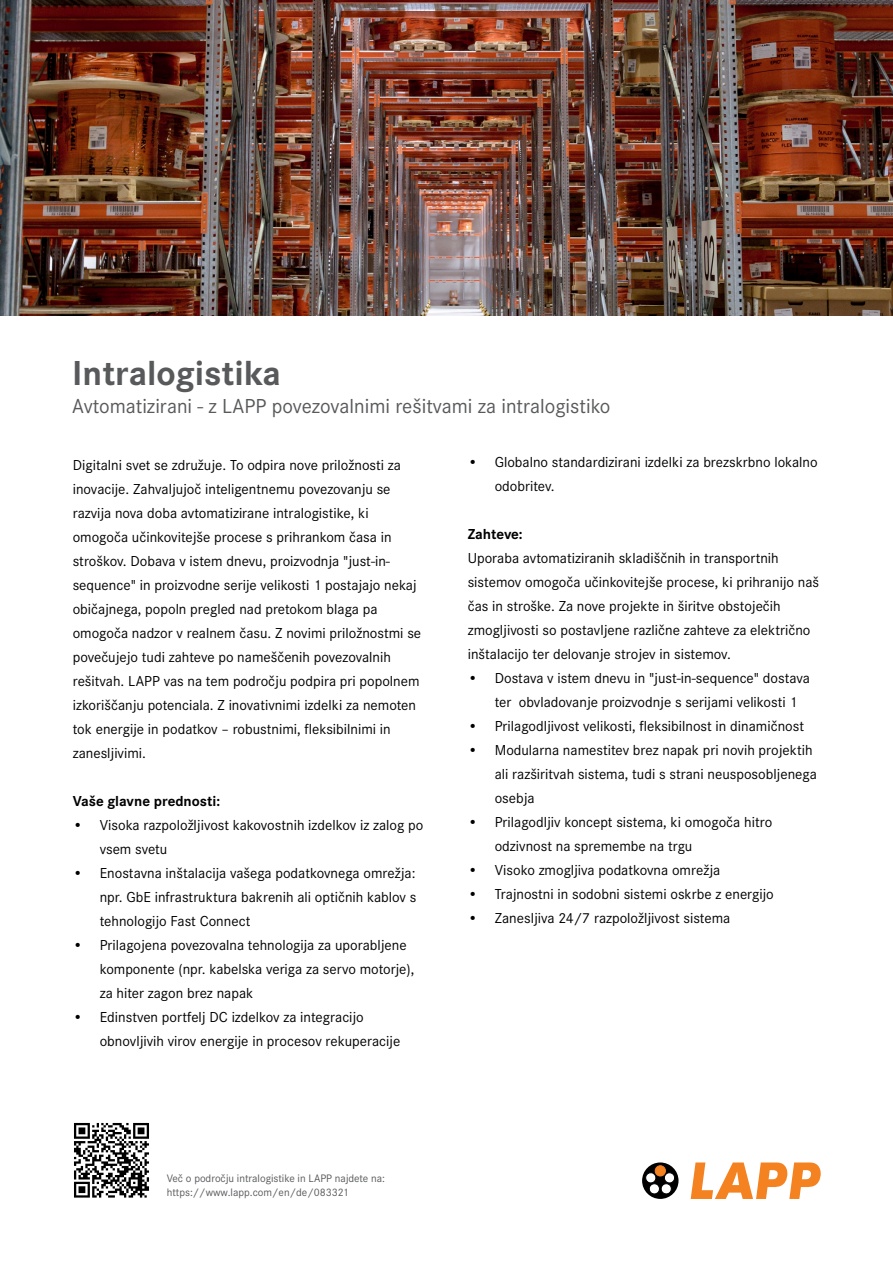
<style>
.page{position:relative;width:893px;height:1263px;background:#fff}
.page>*{position:absolute;margin:0;border:0;box-sizing:border-box;transform-origin:0 0}
.t1{font:700 36px "Corporate STOT";color:#58595b}
.t2{font:21px "Corporate STOT";color:#58595b}
.t3{font:15px/24px "Corporate STOT";color:#000}
.t4{font:700 15px "Corporate STOT";color:#000}
.t5{font:11.25px/13.5px "Corporate STOT";letter-spacing:-.005em;color:#58595b}
</style>
<div class="page">
<img style="left:0;top:0;width:893px;height:316px">
<svg style="left:691px;top:1162px;width:130px;height:37px"></svg>
<svg style="left:642px;top:1162px;width:36px;height:37px"></svg>
<svg style="left:645px;top:1172px;width:30px;height:23px"></svg>
<div style="left:655px;top:1166px;width:10px;height:10px;background:#f58220;border-radius:50%"></div>
<div style="left:655px;top:1166px;width:10px;height:10px;border:1px solid #f58220;border-radius:50%"></div>
<img style="left:74px;top:1122px;width:75px;height:76px">
<h1 class="t1" style="left:72px;top:352px;width:210px">Intralogistika</h1>
<h2 class="t2" style="left:72px;top:394px;width:540px">Avtomatizirani - z LAPP povezovalnimi rešitvami za intralogistiko</h2>
<p class="t3" style="left:73px;top:453px;width:350px">Digitalni svet se združuje. To odpira nove priložnosti za inovacije. Zahvaljujoč inteligentnemu povezovanju se razvija nova doba avtomatizirane intralogistike, ki omogoča učinkovitejše procese s prihrankom časa in stroškov. Dobava v istem dnevu, proizvodnja "just-in&shy;sequence" in proizvodne serije velikosti 1 postajajo nekaj običajnega, popoln pregled nad pretokom blaga pa omogoča nadzor v realnem času. Z novimi priložnostmi se povečujejo tudi zahteve po nameščenih povezovalnih rešitvah. LAPP vas na tem področju podpira pri popolnem izkoriščanju potenciala. Z inovativnimi izdelki za nemoten tok energije in podatkov – robustnimi, fleksibilnimi in zanesljivimi.</p>
<p class="t4" style="left:73px;top:793px;width:149px">Vaše glavne prednosti:</p>
<p class="t3" style="left:100px;top:813px;width:325px;text-indent:-27px">• Visoka razpoložljivost kakovostnih izdelkov iz zalog po vsem svetu</p>
<p class="t3" style="left:100px;top:861px;width:318px;text-align:justify;text-indent:-27px">• Enostavna inštalacija vašega podatkovnega omrežja: npr. GbE infrastruktura bakrenih ali optičnih kablov s tehnologijo Fast Connect</p>
<p class="t3" style="left:100px;top:933px;width:316px;text-indent:-27px">• Prilagojena povezovalna tehnologija za uporabljene komponente (npr. kabelska veriga za servo motorje), za hiter zagon brez napak</p>
<p class="t3" style="left:100px;top:1005px;width:302px;text-indent:-27px">• Edinstven portfelj DC izdelkov za integracijo obnovljivih virov energije in procesov rekuperacije</p>
<p class="t3" style="left:495px;top:450px;width:324px;text-indent:-27px">• Globalno standardizirani izdelki za brezskrbno lokalno odobritev.</p>
<p class="t4" style="left:468px;top:525px;width:56px">Zahteve:</p>
<p class="t3" style="left:468px;top:546px;width:353px">Uporaba avtomatiziranih skladiščnih in transportnih sistemov omogoča učinkovitejše procese, ki prihranijo naš čas in stroške. Za nove projekte in širitve obstoječih zmogljivosti so postavljene različne zahteve za električno inštalacijo ter delovanje strojev in sistemov.</p>
<p class="t3" style="left:495px;top:666px;width:317px;text-indent:-27px">• Dostava v istem dnevu in "just-in-sequence" dostava ter obvladovanje proizvodnje s serijami velikosti 1</p>
<p class="t3" style="left:468px;top:714px;width:338px">• Prilagodljivost velikosti, fleksibilnost in dinamičnost</p>
<p class="t3" style="left:495px;top:738px;width:324px;text-indent:-27px">• Modularna namestitev brez napak pri novih projektih ali razširitvah sistema, tudi s strani neusposobljenega osebja</p>
<p class="t3" style="left:495px;top:810px;width:279px;text-indent:-27px">• Prilagodljiv koncept sistema, ki omogoča hitro odzivnost na spremembe na trgu</p>
<p class="t3" style="left:468px;top:858px;width:254px">• Visoko zmogljiva podatkovna omrežja</p>
<p class="t3" style="left:468px;top:882px;width:308px">• Trajnostni in sodobni sistemi oskrbe z energijo</p>
<p class="t3" style="left:468px;top:906px;width:264px">• Zanesljiva 24/7 razpoložljivost sistema</p>
<p class="t5" style="left:167px;top:1172px;width:220px">Več o področju intralogistike in LAPP najdete na: https://www.lapp.com/en/de/083321</p>
</div>
